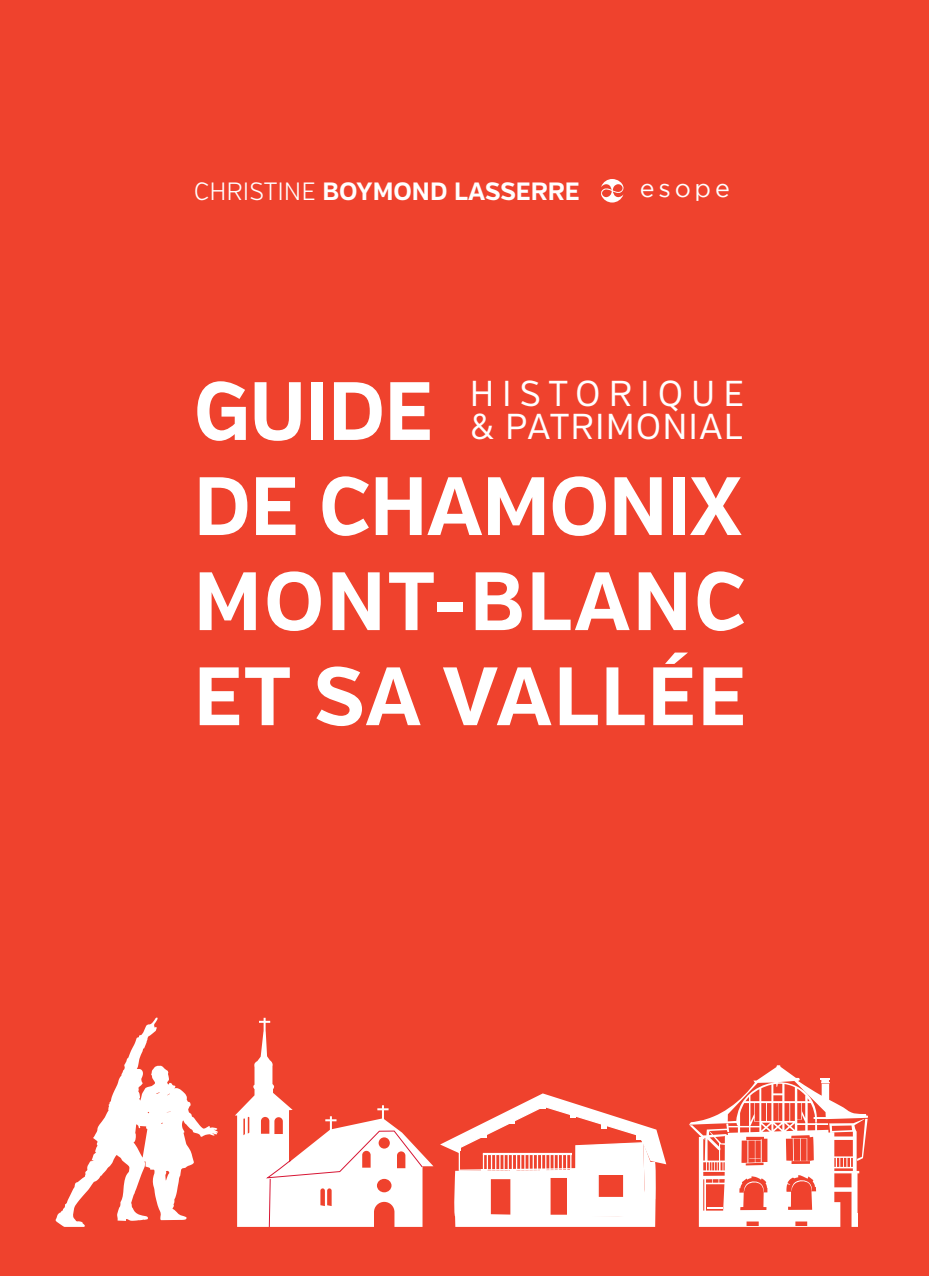
<style>
.page{position:relative;width:929px;height:1276px;background:#fff}
.page>*{position:absolute;margin:0;border:0;box-sizing:border-box;transform-origin:0 0}
.t1{font:700 82.5px/95px "Verb";color:#fff;scale:.96 1}
.t2{font:36px/32.5px "Verb";letter-spacing:.03em;color:#fff;scale:.96 1}
.t3{font:700 25px "Verb";color:#fff}
.t4{font:25px "Gotham";letter-spacing:.15em;color:#fff}
.s1{font-weight:300}
</style>
<div class="page">
<div style="left:0;top:0;width:928px;height:1276px;background:#ef422d"></div>
<svg style="left:440px;top:1093px;width:226px;height:134px"></svg>
<svg style="left:235px;top:1017px;width:198px;height:210px"></svg>
<svg style="left:55px;top:1017px;width:163px;height:210px"></svg>
<svg style="left:689px;top:1065px;width:178px;height:162px"></svg>
<div style="left:699px;top:1226px;width:140px;height:36px;background:#fdefed"></div>
<div style="left:852px;top:1213px;width:5px;height:49px;background:#fff"></div>
<div style="left:0;top:1227px;width:911px;height:46px;background:#ef422d"></div>
<svg style="left:601px;top:179px;width:23px;height:23px"></svg>
<p class="t3" style="left:194px;top:176px;width:387px"><span class="s1">CHRISTINE</span> BOYMOND LASSERRE</p>
<p class="t4" style="left:640px;top:172px;width:91px">esope</p>
<p class="t2" style="left:469px;top:378px;width:287px">HISTORIQUE &amp; PATRIMONIAL</p>
<p class="t1" style="left:194px;top:365px;width:576px">GUIDE<br>DE CHAMONIX<br>MONT-BLANC<br>ET SA VALLÉE</p>
</div>
